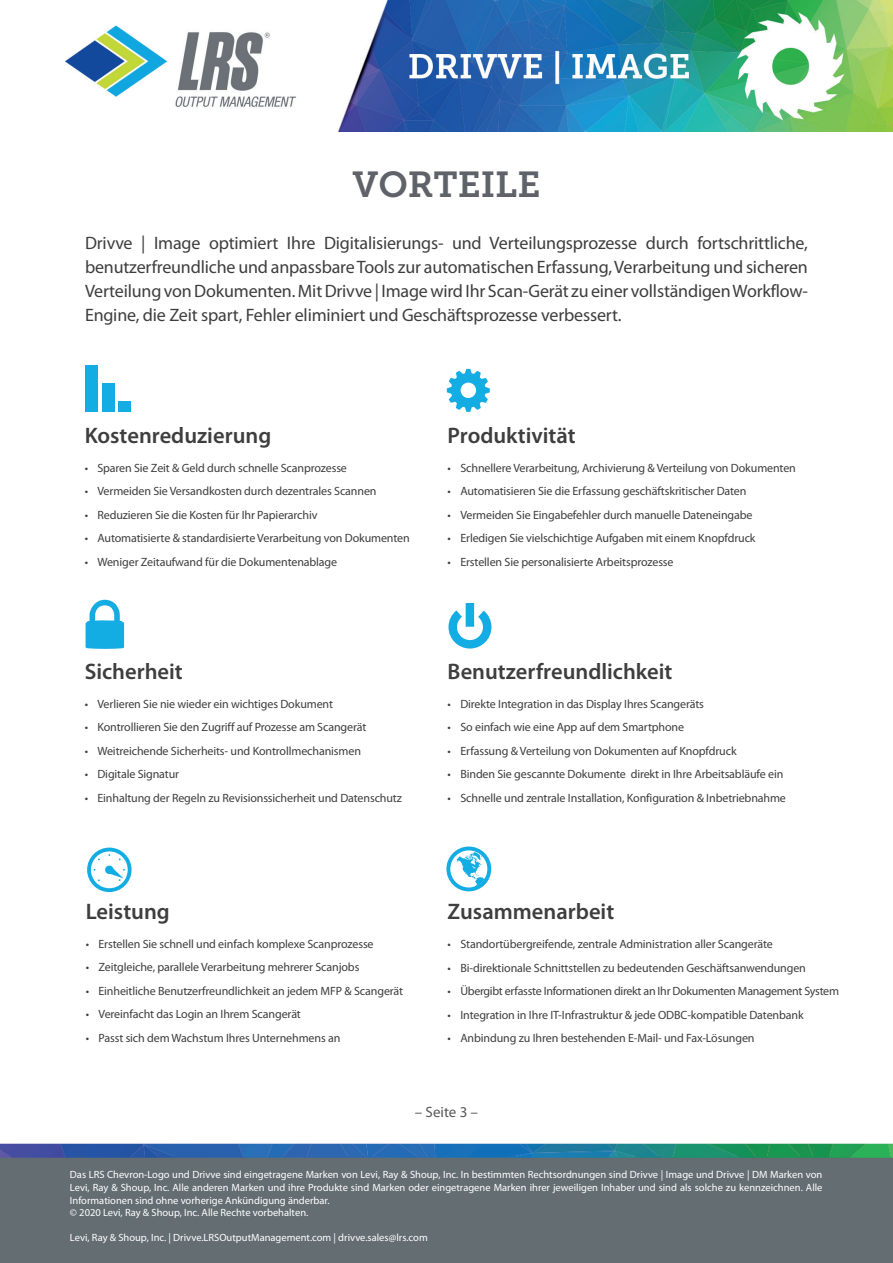
<style>
.page{position:relative;width:893px;height:1263px;background:#fff}
.page>*{position:absolute;margin:0;border:0;box-sizing:border-box;transform-origin:0 0}
.t1{font:36px "Museo Slab 700";color:#5f6369}
.t2{font:600 22.5px "Myriad Pro";color:#3e3e3f}
.t3{font:18px/24px "Myriad Pro";letter-spacing:-.01em;color:#3e3e3f;text-align:justify}
.t4{font:15px "Myriad Pro";color:#57585a}
.t5{font:12px "Myriad Pro";letter-spacing:-.01em;color:#3e3e3f}
.t6{font:10.5px/12.6px "Myriad Pro";color:#fff}
</style>
<div class="page">
<img style="left:65px;top:1px;width:828px;height:130px">
<img style="left:0;top:1143px;width:893px;height:120px">
<svg style="left:447px;top:369px;width:43px;height:43px"></svg>
<div style="left:86px;top:366px;width:12px;height:46px;background:#13ade4"></div>
<div style="left:102px;top:384px;width:13px;height:28px;background:#13ade4"></div>
<div style="left:119px;top:401px;width:12px;height:11px;background:#13ade4"></div>
<div style="left:446px;top:846px;width:45px;height:45px;border:4px solid #13ade4;border-radius:50%"></div>
<svg style="left:453px;top:849px;width:35px;height:38px"></svg>
<div style="left:87px;top:847px;width:45px;height:45px;border:4px solid #13ade4;border-radius:50%"></div>
<svg style="left:94px;top:854px;width:31px;height:27px"></svg>
<svg style="left:448px;top:603px;width:44px;height:46px"></svg>
<svg style="left:86px;top:600px;width:38px;height:49px"></svg>
<h1 class="t1" style="left:353px;top:164px;width:189px">VORTEILE</h1>
<p class="t3" style="left:85px;top:231px;width:724px">Drivve | Image optimiert Ihre Digitalisierungs- und Verteilungsprozesse durch fortschrittliche, benutzerfreundliche und anpassbare Tools zur automatischen Erfassung, Verarbeitung und sicheren Verteilung von Dokumenten. Mit Drivve | Image wird Ihr Scan-Gerät zu einer vollständigen Workflow-Engine, die Zeit spart, Fehler eliminiert und Geschäftsprozesse verbessert.</p>
<h2 class="t2" style="left:85px;top:423px;width:188px">Kostenreduzierung</h2>
<p class="t5" style="left:85px;top:461px;width:264px">• Sparen Sie Zeit &amp; Geld durch schnelle Scanprozesse</p>
<p class="t5" style="left:85px;top:484px;width:293px">• Vermeiden Sie Versandkosten durch dezentrales Scannen</p>
<p class="t5" style="left:85px;top:508px;width:234px">• Reduzieren Sie die Kosten für Ihr Papierarchiv</p>
<p class="t5" style="left:85px;top:531px;width:327px">• Automatisierte &amp; standardisierte Verarbeitung von Dokumenten</p>
<p class="t5" style="left:85px;top:555px;width:254px">• Weniger Zeitaufwand für die Dokumentenablage</p>
<h2 class="t2" style="left:85px;top:659px;width:100px">Sicherheit</h2>
<p class="t5" style="left:85px;top:697px;width:250px">• Verlieren Sie nie wieder ein wichtiges Dokument</p>
<p class="t5" style="left:85px;top:720px;width:283px">• Kontrollieren Sie den Zugriff auf Prozesse am Scangerät</p>
<p class="t5" style="left:85px;top:744px;width:278px">• Weitreichende Sicherheits- und Kontrollmechanismen</p>
<p class="t5" style="left:85px;top:767px;width:96px">• Digitale Signatur</p>
<p class="t5" style="left:85px;top:791px;width:319px">• Einhaltung der Regeln zu Revisionssicherheit und Datenschutz</p>
<h2 class="t2" style="left:448px;top:423px;width:130px">Produktivität</h2>
<p class="t5" style="left:448px;top:461px;width:350px">• Schnellere Verarbeitung, Archivierung &amp; Verteilung von Dokumenten</p>
<p class="t5" style="left:448px;top:485px;width:300px">• Automatisieren Sie die Erfassung geschäftskritischer Daten</p>
<p class="t5" style="left:448px;top:508px;width:306px">• Vermeiden Sie Eingabefehler durch manuelle Dateneingabe</p>
<p class="t5" style="left:448px;top:532px;width:309px">• Erledigen Sie vielschichtige Aufgaben mit einem Knopfdruck</p>
<p class="t5" style="left:448px;top:555px;width:227px">• Erstellen Sie personalisierte Arbeitsprozesse</p>
<h2 class="t2" style="left:448px;top:659px;width:226px">Benutzerfreundlichkeit</h2>
<p class="t5" style="left:448px;top:697px;width:258px">• Direkte Integration in das Display Ihres Scangeräts</p>
<p class="t5" style="left:448px;top:721px;width:238px">• So einfach wie eine App auf dem Smartphone</p>
<p class="t5" style="left:448px;top:744px;width:291px">• Erfassung &amp; Verteilung von Dokumenten auf Knopfdruck</p>
<p class="t5" style="left:448px;top:768px;width:337px">• Binden Sie gescannte Dokumente direkt in Ihre Arbeitsabläufe ein</p>
<p class="t5" style="left:448px;top:791px;width:340px">• Schnelle und zentrale Installation, Konfiguration &amp; Inbetriebnahme</p>
<h2 class="t2" style="left:86px;top:899px;width:86px">Leistung</h2>
<p class="t5" style="left:86px;top:937px;width:289px">• Erstellen Sie schnell und einfach komplexe Scanprozesse</p>
<p class="t5" style="left:86px;top:961px;width:275px">• Zeitgleiche, parallele Verarbeitung mehrerer Scanjobs</p>
<p class="t5" style="left:86px;top:984px;width:319px">• Einheitliche Benutzerfreundlichkeit an jedem MFP &amp; Scangerät</p>
<p class="t5" style="left:86px;top:1008px;width:217px">• Vereinfacht das Login an Ihrem Scangerät</p>
<p class="t5" style="left:86px;top:1031px;width:256px">• Passt sich dem Wachstum Ihres Unternehmens an</p>
<h2 class="t2" style="left:448px;top:899px;width:168px">Zusammenarbeit</h2>
<p class="t5" style="left:448px;top:937px;width:327px">• Standortübergreifende, zentrale Administration aller Scangeräte</p>
<p class="t5" style="left:448px;top:961px;width:360px">• Bi-direktionale Schnittstellen zu bedeutenden Geschäftsanwendungen</p>
<p class="t5" style="left:448px;top:984px;width:393px">• Übergibt erfasste Informationen direkt an Ihr Dokumenten Management System</p>
<p class="t5" style="left:448px;top:1008px;width:358px">• Integration in Ihre IT-Infrastruktur &amp; jede ODBC-kompatible Datenbank</p>
<p class="t5" style="left:448px;top:1031px;width:308px">• Anbindung zu Ihren bestehenden E-Mail- und Fax-Lösungen</p>
<p class="t4" style="left:415px;top:1104px;width:65px">– Seite 3 –</p>
<p class="t6" style="left:70px;top:1169px;width:754px">Das LRS Chevron-Logo und Drivve sind eingetragene Marken von Levi, Ray &amp; Shoup, Inc. In bestimmten Rechtsordnungen sind Drivve | Image und Drivve | DM Marken von Levi, Ray &amp; Shoup, Inc. Alle anderen Marken und ihre Produkte sind Marken oder eingetragene Marken ihrer jeweiligen Inhaber und sind als solche zu kennzeichnen. Alle Informationen sind ohne vorherige Ankündigung änderbar.<br>© 2020 Levi, Ray &amp; Shoup, Inc. Alle Rechte vorbehalten.</p>
<p class="t6" style="left:70px;top:1232px;width:359px">Levi, Ray &amp; Shoup, Inc. | Drivve.LRSOutputManagement.com | drivve.sales@lrs.com</p>
</div>
